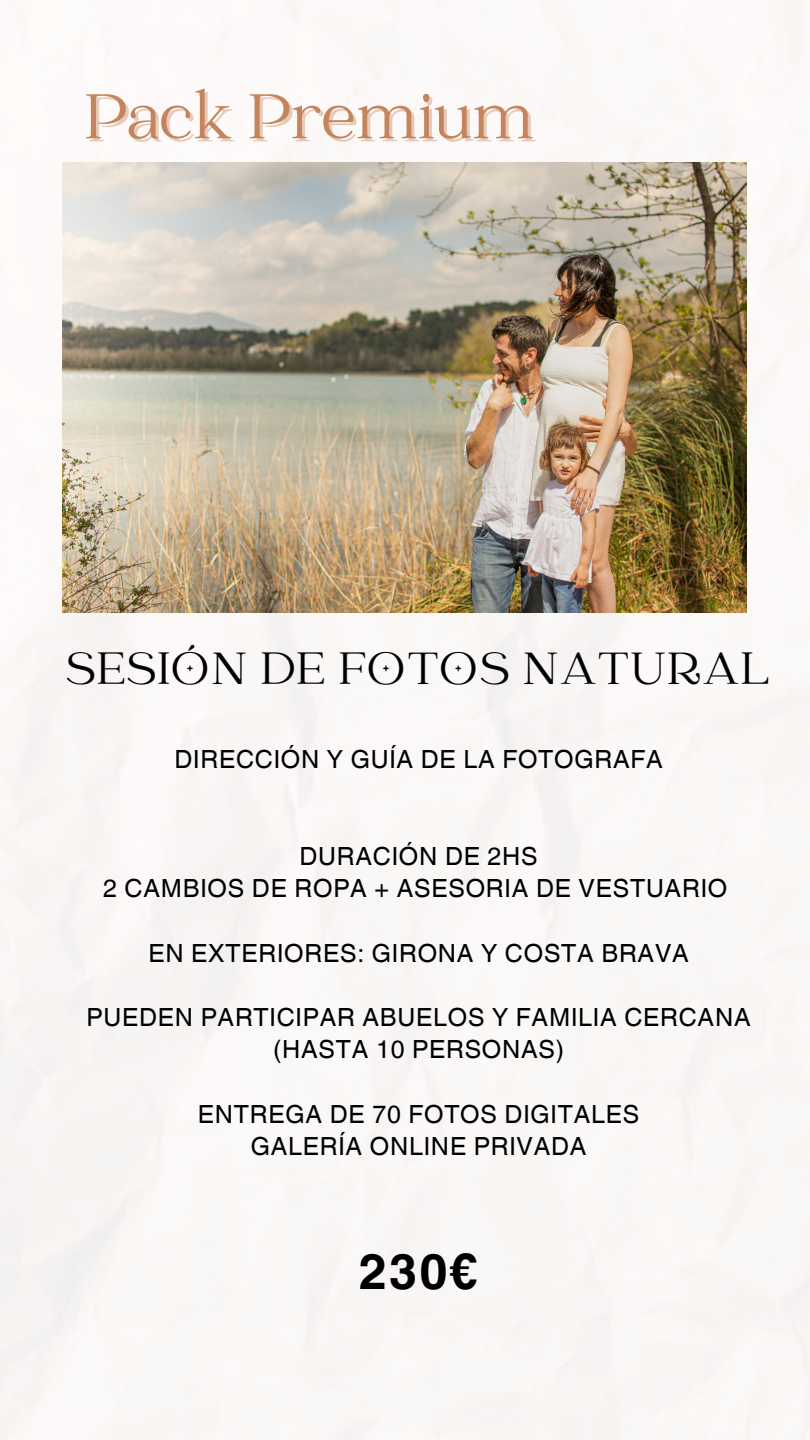
<style>
.page{position:relative;width:810px;height:1440px;background:#f9f8f6}
.page>*{position:absolute;margin:0;border:0;box-sizing:border-box;transform-origin:0 0}
.t1{font:70px "Catchy Mager";color:#c4855c}
.t2{font:50px "Catchy Mager";letter-spacing:.03em;color:#000}
.t3{font:700 50px "Helvetica World";color:#000}
.t4{font:25px/32.2px "Helvetica World";letter-spacing:.03em;color:#000;text-align:center}
</style>
<div class="page">
<img style="left:62px;top:162px;width:685px;height:450px">
<p class="t1" style="left:84px;top:83px;width:451px">Pack Premium</p>
<h1 class="t2" style="left:66px;top:644px;width:706px">SESIÓN DE FOTOS NATURAL</h1>
<p class="t4" style="left:174px;top:743px;width:490px">DIRECCIÓN Y GUÍA DE LA FOTOGRAFA</p>
<p class="t4" style="left:300px;top:840px;width:240px">DURACIÓN DE 2HS</p>
<p class="t4" style="left:103px;top:872px;width:626px">2 CAMBIOS DE ROPA + ASESORIA DE VESTUARIO</p>
<p class="t4" style="left:148px;top:937px;width:542px">EN EXTERIORES: GIRONA Y COSTA BRAVA</p>
<p class="t4" style="left:87px;top:1001px;width:666px">PUEDEN PARTICIPAR ABUELOS Y FAMILIA CERCANA (HASTA 10 PERSONAS)</p>
<p class="t4" style="left:198px;top:1098px;width:443px">ENTREGA DE 70 FOTOS DIGITALES</p>
<p class="t4" style="left:251px;top:1130px;width:337px">GALERÍA ONLINE PRIVADA</p>
<p class="t3" style="left:358px;top:1230px;width:121px">230€</p>
</div>
